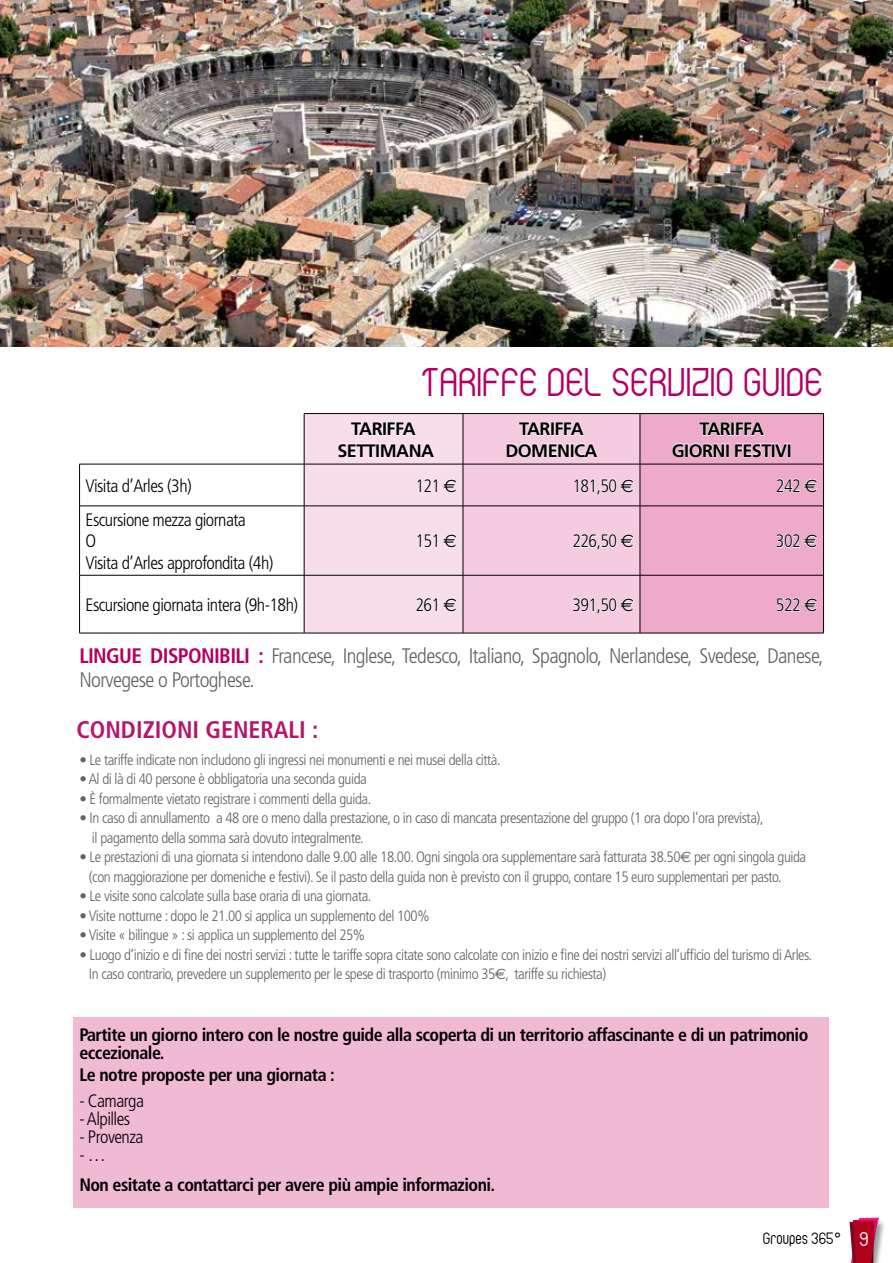
<style>
.page{position:relative;width:893px;height:1263px;background:#fff}
.page>*{position:absolute;margin:0;border:0;box-sizing:border-box;transform-origin:0 0}
.t1{font:33px "Albertino";color:#b20063}
.t2{font:700 condensed 24px "Frutiger";color:#b6166a}
.t3{font:300 condensed 21px/24px "Frutiger";letter-spacing:-.03em;color:#626261}
.t4{font:700 condensed 18px/18px "Frutiger";letter-spacing:-.03em;color:#000}
.t5{font:300 condensed 18px/21.6px "Frutiger";letter-spacing:-.03em;color:#000}
.t6{font:700 18px/21.6px "Frutiger";letter-spacing:-.03em;color:#000;text-align:center}
.t7{font:16.5px "Albertino";color:#fff}
.t8{font:300 condensed 15px/19.5px "Frutiger";letter-spacing:-.03em;color:#626261}
.t9{font:13.5px "Albertino";color:#000}
.s1{font-family:"Euro Sans";font-weight:400;font-stretch:normal}
.s2{font-weight:700;color:#b20063}
</style>
<div class="page">
<div style="left:73px;top:1017px;width:755px;height:191px;background:#f1bad3"></div>
<div style="left:853px;top:1219px;width:33px;height:44px;background:#000;opacity:.4"></div>
<svg style="left:849px;top:1217px;width:30px;height:46px"></svg>
<img style="left:0;top:0;width:893px;height:347px">
<hr style="left:79px;top:464px;width:1px;height:42px;background:#000">
<hr style="left:823px;top:464px;width:1px;height:42px;background:#000">
<hr style="left:79px;top:506px;width:225px;height:1px;background:#000">
<hr style="left:79px;top:506px;width:1px;height:69px;background:#000">
<hr style="left:823px;top:506px;width:1px;height:69px;background:#000">
<hr style="left:79px;top:575px;width:225px;height:1px;background:#000">
<hr style="left:79px;top:575px;width:1px;height:58px;background:#000">
<hr style="left:823px;top:575px;width:1px;height:58px;background:#000">
<hr style="left:79px;top:633px;width:225px;height:1px;background:#000">
<hr style="left:304px;top:633px;width:159px;height:1px;background:#000">
<hr style="left:463px;top:633px;width:177px;height:1px;background:#000">
<hr style="left:640px;top:633px;width:184px;height:1px;background:#000">
<hr style="left:79px;top:464px;width:225px;height:1px;background:#000">
<hr style="left:304px;top:413px;width:159px;height:1px;background:#000">
<hr style="left:463px;top:413px;width:177px;height:1px;background:#000">
<hr style="left:640px;top:413px;width:184px;height:1px;background:#000">
<hr style="left:823px;top:414px;width:1px;height:50px;background:#000">
<svg style="left:84px;top:574px;width:190px;height:1px"></svg>
<svg style="left:304px;top:414px;width:519px;height:219px;background:#eec4d8"></svg>
<h1 class="t1" style="left:421px;top:368px;width:403px">TARIFFE DEL SERVIZIO GUIDE</h1>
<p class="t6" style="left:337px;top:418px;width:98px">TARIFFA<br>SETTIMANA</p>
<p class="t6" style="left:505px;top:418px;width:94px">TARIFFA<br>DOMENICA</p>
<p class="t6" style="left:672px;top:418px;width:122px">TARIFFA<br>GIORNI FESTIVI</p>
<p class="t5" style="left:86px;top:475px;width:108px">Visita d’Arles (3h)</p>
<p class="t5" style="left:415px;top:475px;width:43px">121 <span class="s1">€</span></p>
<p class="t5" style="left:572px;top:475px;width:63px">181,50 <span class="s1">€</span></p>
<p class="t5" style="left:776px;top:475px;width:43px">242 <span class="s1">€</span></p>
<p class="t5" style="left:86px;top:509px;width:189px">Escursione mezza giornata<br>O<br>Visita d’Arles approfondita (4h)</p>
<p class="t5" style="left:415px;top:530px;width:43px">151 <span class="s1">€</span></p>
<p class="t5" style="left:572px;top:530px;width:63px">226,50 <span class="s1">€</span></p>
<p class="t5" style="left:776px;top:530px;width:43px">302 <span class="s1">€</span></p>
<p class="t5" style="left:86px;top:594px;width:214px">Escursione giornata intera (9h-18h)</p>
<p class="t5" style="left:415px;top:594px;width:43px">261 <span class="s1">€</span></p>
<p class="t5" style="left:572px;top:594px;width:63px">391,50 <span class="s1">€</span></p>
<p class="t5" style="left:776px;top:594px;width:43px">522 <span class="s1">€</span></p>
<h3 class="t3" style="left:79px;top:644px;width:746px"><span class="s2">LINGUE DISPONIBILI :</span> Francese, Inglese, Tedesco, Italiano, Spagnolo, Nerlandese, Svedese, Danese,<br>Norvegese o Portoghese.</h3>
<h2 class="t2" style="left:77px;top:715px;width:243px">CONDIZIONI GENERALI :</h2>
<p class="t8" style="left:79px;top:750px;width:423px">• Le tariffe indicate non includono gli ingressi nei monumenti e nei musei della città.</p>
<p class="t8" style="left:79px;top:770px;width:289px">• Al di là di 40 persone è obbligatoria una seconda guida</p>
<p class="t8" style="left:79px;top:789px;width:293px">• È formalmente vietato registrare i commenti della guida.</p>
<p class="t8" style="left:92px;top:809px;width:673px;text-indent:-13px">• In caso di annullamento a 48 ore o meno dalla prestazione, o in caso di mancata presentazione del gruppo (1 ora dopo l'ora prevista), il pagamento della somma sarà dovuto integralmente.</p>
<p class="t8" style="left:89px;top:848px;width:719px;text-indent:-9px">• Le prestazioni di una giornata si intendono dalle 9.00 alle 18.00. Ogni singola ora supplementare sarà fatturata 38.50<span class="s1">€</span> per ogni singola guida (con maggiorazione per domeniche e festivi). Se il pasto della guida non è previsto con il gruppo, contare 15 euro supplementari per pasto.</p>
<p class="t8" style="left:79px;top:887px;width:294px">• Le visite sono calcolate sulla base oraria di una giornata.</p>
<p class="t8" style="left:79px;top:906px;width:352px">• Visite notturne : dopo le 21.00 si applica un supplemento del 100%</p>
<p class="t8" style="left:79px;top:926px;width:287px">• Visite « bilingue » : si applica un supplemento del 25%</p>
<p class="t8" style="left:89px;top:945px;width:725px;text-indent:-9px">• Luogo d’inizio e di fine dei nostri servizi : tutte le tariffe sopra citate sono calcolate con inizio e fine dei nostri servizi all’ufficio del turismo di Arles.<br>In caso contrario, prevedere un supplemento per le spese di trasporto (minimo 35<span class="s1">€</span>, tariffe su richiesta)</p>
<p class="t4" style="left:79px;top:1026px;width:730px">Partite un giorno intero con le nostre guide alla scoperta di un territorio affascinante e di un patrimonio eccezionale.</p>
<p class="t4" style="left:79px;top:1066px;width:257px">Le notre proposte per una giornata :</p>
<p class="t5" style="left:79px;top:1090px;width:66px">- Camarga</p>
<p class="t5" style="left:79px;top:1108px;width:52px">- Alpilles</p>
<p class="t5" style="left:79px;top:1126px;width:66px">- Provenza</p>
<p class="t5" style="left:79px;top:1144px;width:28px">- …</p>
<p class="t4" style="left:79px;top:1176px;width:417px">Non esitate a contattarci per avere più ampie informazioni.</p>
<p class="t9" style="left:763px;top:1232px;width:79px">Groupes 365°</p>
<p class="t7" style="left:860px;top:1231px;width:11px">9</p>
</div>
